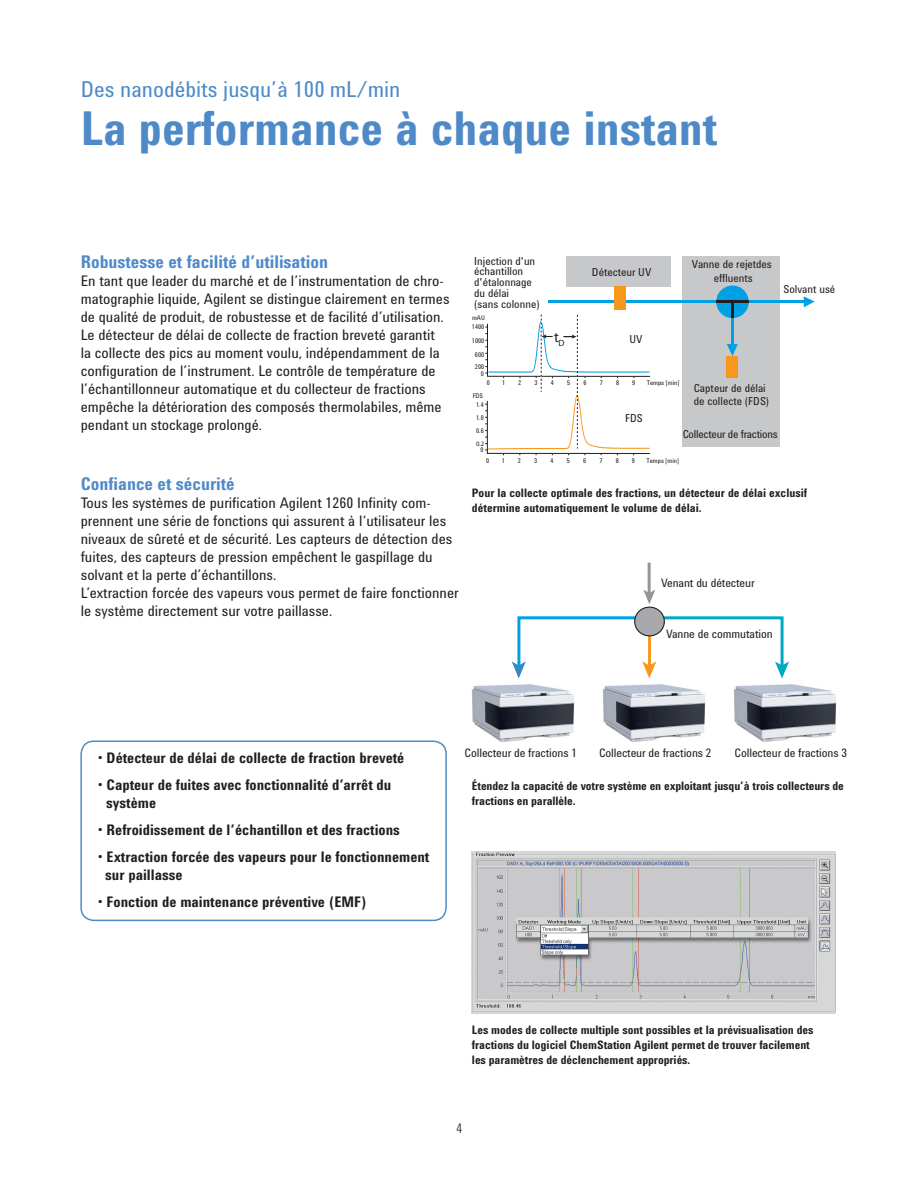
<style>
.page{position:relative;width:918px;height:1188px;background:#fff}
.page>*{position:absolute;margin:0;border:0;box-sizing:border-box;transform-origin:0 0}
.t1{font:700 48px "Agilent Condensed CFF";color:#4f8ac8}
.t2{font:22.5px "Agilent Condensed CFF";color:#4f8ac8}
.t3{font:700 18px "Agilent Condensed CFF";color:#4f8ac8}
.t4{font:15px/18px "Agilent Condensed CFF";color:#231f20}
.t5{font:700 15px/18px "Agilent Condensed CFF";color:#231f20}
.t6{font:condensed 14.7px "Univers";color:#231f20}
.t7{font:300 13.5px "Agilent Condensed CFF";color:#231f20}
.t8{font:700 12px/15px "Agilent Condensed CFF";letter-spacing:-.005em;color:#231f20}
.t9{font:12px "Agilent Condensed CFF";letter-spacing:-.01em;color:#231f20}
.t10{font:12px "Agilent Cond";color:#231f20}
.t11{font:11.25px/10.8px "Agilent Condensed CFF";color:#231f20}
.t12{font:11.25px "Agilent Condensed CFF";letter-spacing:-.02em;color:#231f20}
.t13{font:6.6px "Agilent Condensed CFF";color:#231f20}
.t14{font:condensed 6.6px "Univers";color:#231f20}
</style>
<div class="page">
<div style="left:682px;top:256px;width:98px;height:191px;background:#c7c8ca"></div>
<hr style="left:549px;top:300px;width:258px;height:3px;background:#00a1e4">
<hr style="left:731px;top:301px;width:2px;height:46px;background:#00a1e4">
<svg style="left:727px;top:344px;width:11px;height:12px"></svg>
<div style="left:566px;top:256px;width:105px;height:31px;background:#c7c8ca"></div>
<div style="left:614px;top:287px;width:12px;height:23px;background:#f7981d"></div>
<div style="left:726px;top:356px;width:12px;height:22px;background:#f7981d"></div>
<div style="left:716px;top:286px;width:33px;height:32px;background:#00a1e4;border-radius:50%"></div>
<hr style="left:716px;top:300px;width:33px;height:3px;background:#231f20">
<svg style="left:731px;top:303px;width:2px;height:15px"></svg>
<svg style="left:804px;top:296px;width:11px;height:11px"></svg>
<svg style="left:485px;top:315px;width:166px;height:140px"></svg>
<hr style="left:648px;top:563px;width:3px;height:32px;background:#939598">
<svg style="left:511px;top:616px;width:278px;height:63px"></svg>
<hr style="left:648px;top:612px;width:3px;height:62px;background:#f7981d">
<div style="left:635px;top:607px;width:29px;height:29px;background:#a8a9ad;border-radius:50%"></div>
<div style="left:634px;top:607px;width:31px;height:29px;border:1px solid #231f20;border-radius:50%"></div>
<svg style="left:643px;top:590px;width:12px;height:14px"></svg>
<img style="left:472px;top:684px;width:103px;height:58px">
<img style="left:602px;top:684px;width:103px;height:58px">
<img style="left:734px;top:684px;width:103px;height:58px">
<img style="left:472px;top:851px;width:364px;height:163px">
<div style="left:80px;top:740px;width:367px;height:181px;border:2px solid #4f8ac8;border-radius:13px"></div>
<div style="left:666px;top:624px;width:85px;height:12px;background:#fff"></div>
<div style="left:666px;top:629px;width:112px;height:15px;background:#fff"></div>
<h2 class="t2" style="left:81px;top:80px;width:321px">Des nanodébits jusqu’à 100 mL/min</h2>
<h1 class="t1" style="left:81px;top:110px;width:638px">La performance à chaque instant</h1>
<p class="t3" style="left:81px;top:255px;width:249px">Robustesse et facilité d’utilisation</p>
<p class="t4" style="left:81px;top:273px;width:370px">En tant que leader du marché et de l’instrumentation de chro&shy;matographie liquide, Agilent se distingue clairement en termes de qualité de produit, de robustesse et de facilité d’utilisation.<br>Le détecteur de délai de collecte de fraction breveté garantit<br>la collecte des pics au moment voulu, indépendamment de la configuration de l’instrument. Le contrôle de température de l’échantillonneur automatique et du collecteur de fractions empêche la détérioration des composés thermolabiles, même pendant un stockage prolongé.</p>
<p class="t3" style="left:81px;top:477px;width:155px">Confiance et sécurité</p>
<p class="t4" style="left:81px;top:495px;width:379px">Tous les systèmes de purification Agilent 1260 Infinity com&shy;prennent une série de fonctions qui assurent à l‘utilisateur les niveaux de sûreté et de sécurité. Les capteurs de détection des fuites, des capteurs de pression empêchent le gaspillage du solvant et la perte d’échantillons.<br>L’extraction forcée des vapeurs vous permet de faire fonctionner le système directement sur votre paillasse.</p>
<p class="t11" style="left:474px;top:256px;width:67px">Injection d'un échantillon d'étalonnage du délai<br>(sans colonne)</p>
<p class="t13" style="left:472px;top:315px;width:14px">mAU</p>
<p class="t13" style="left:472px;top:324px;width:14px">1400</p>
<p class="t13" style="left:472px;top:338px;width:14px">1000</p>
<p class="t13" style="left:475px;top:352px;width:11px">600</p>
<p class="t13" style="left:475px;top:364px;width:11px">200</p>
<p class="t13" style="left:481px;top:371px;width:5px">0</p>
<p class="t11" style="left:592px;top:268px;width:61px">Détecteur UV</p>
<p class="t11" style="left:692px;top:258px;width:82px;line-height:13.6px;text-align:center">Vanne de rejetdes effluents</p>
<p class="t6" style="left:554px;top:331px;width:12px">t<sub>D</sub></p>
<p class="t11" style="left:629px;top:334px;width:15px">UV</p>
<p class="t13" style="left:487px;top:380px;width:5px">0</p>
<p class="t13" style="left:502px;top:380px;width:5px">1</p>
<p class="t13" style="left:518px;top:380px;width:5px">2</p>
<p class="t13" style="left:535px;top:380px;width:5px">3</p>
<p class="t13" style="left:551px;top:380px;width:5px">4</p>
<p class="t13" style="left:567px;top:380px;width:5px">5</p>
<p class="t13" style="left:583px;top:380px;width:5px">6</p>
<p class="t13" style="left:600px;top:380px;width:5px">7</p>
<p class="t13" style="left:616px;top:380px;width:5px">8</p>
<p class="t13" style="left:632px;top:380px;width:5px">9</p>
<p class="t13" style="left:647px;top:380px;width:34px">Temps [min]</p>
<p class="t13" style="left:473px;top:393px;width:12px">FDS</p>
<p class="t13" style="left:476px;top:402px;width:9px">1.4</p>
<p class="t13" style="left:476px;top:415px;width:9px">1.0</p>
<p class="t11" style="left:625px;top:414px;width:19px">FDS</p>
<p class="t11" style="left:694px;top:382px;width:77px;line-height:13.6px">Capteur de délai de collecte (FDS)</p>
<p class="t11" style="left:784px;top:285px;width:53px">Solvant usé</p>
<p class="t13" style="left:476px;top:428px;width:9px">0.6</p>
<p class="t14" style="left:476px;top:441px;width:10px">0.2</p>
<p class="t13" style="left:481px;top:448px;width:5px">0</p>
<p class="t12" style="left:683px;top:430px;width:97px">Collecteur de fractions</p>
<p class="t13" style="left:486px;top:458px;width:5px">0</p>
<p class="t13" style="left:502px;top:458px;width:5px">1</p>
<p class="t13" style="left:518px;top:458px;width:5px">2</p>
<p class="t13" style="left:534px;top:458px;width:5px">3</p>
<p class="t13" style="left:551px;top:458px;width:5px">4</p>
<p class="t13" style="left:567px;top:458px;width:5px">5</p>
<p class="t13" style="left:583px;top:458px;width:5px">6</p>
<p class="t13" style="left:599px;top:458px;width:5px">7</p>
<p class="t13" style="left:616px;top:458px;width:5px">8</p>
<p class="t13" style="left:632px;top:458px;width:5px">9</p>
<p class="t13" style="left:646px;top:458px;width:34px">Temps [min]</p>
<p class="t8" style="left:472px;top:486px;width:337px">Pour la collecte optimale des fractions, un détecteur de délai exclusif détermine automatiquement le volume de délai.</p>
<p class="t9" style="left:661px;top:579px;width:95px">Venant du détecteur</p>
<p class="t10" style="left:662px;top:579px;width:67px">From detector</p>
<p class="t10" style="left:667px;top:625px;width:75px">Switching valve</p>
<p class="t9" style="left:666px;top:629px;width:108px">Vanne de commutation</p>
<p class="t5" style="left:98px;top:750px;width:308px">• Détecteur de délai de collecte de fraction breveté</p>
<p class="t5" style="left:106px;top:777px;width:287px;text-indent:-9px">• Capteur de fuites avec fonctionnalité d’arrêt du système</p>
<p class="t5" style="left:98px;top:822px;width:304px">• Refroidissement de l’échantillon et des fractions</p>
<p class="t5" style="left:105px;top:849px;width:326px;text-indent:-8px">• Extraction forcée des vapeurs pour le fonctionnement sur paillasse</p>
<p class="t5" style="left:98px;top:894px;width:270px">• Fonction de maintenance préventive (EMF)</p>
<p class="t9" style="left:465px;top:749px;width:114px">Collecteur de fractions 1</p>
<p class="t9" style="left:599px;top:749px;width:114px">Collecteur de fractions 2</p>
<p class="t9" style="left:735px;top:749px;width:114px">Collecteur de fractions 3</p>
<p class="t8" style="left:472px;top:779px;width:373px">Étendez la capacité de votre système en exploitant jusqu’à trois collecteurs de fractions en parallèle.</p>
<p class="t8" style="left:472px;top:1023px;width:343px">Les modes de collecte multiple sont possibles et la prévisualisation des fractions du logiciel ChemStation Agilent permet de trouver facilement les paramètres de déclenchement appropriés.</p>
<p class="t7" style="left:456px;top:1123px;width:8px">4</p>
</div>
